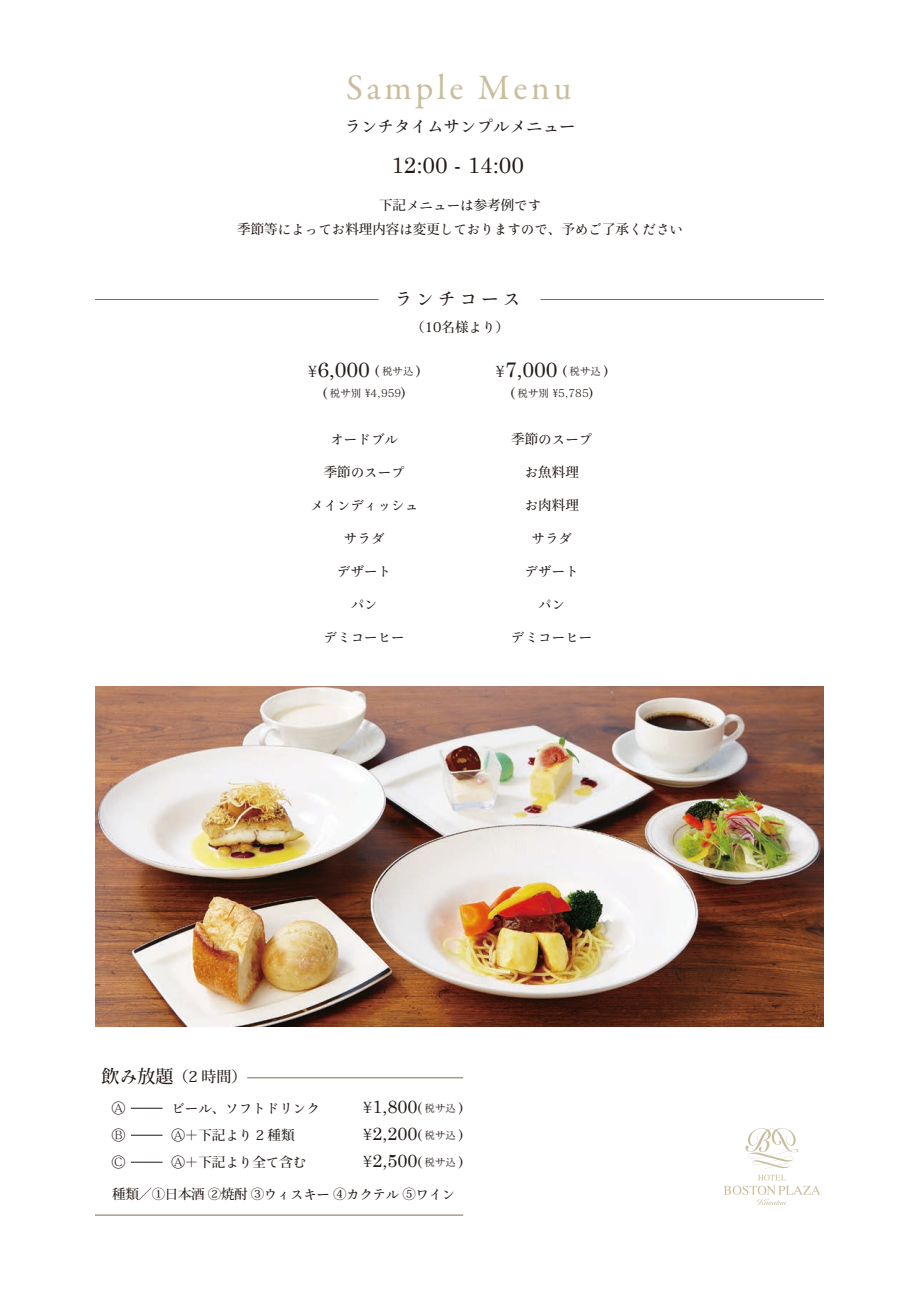
<style>
.page{position:relative;width:919px;height:1289px;background:#fff}
.page>*{position:absolute;margin:0;border:0;box-sizing:border-box;transform-origin:0 0}
.t1{font:36px "Garamond Premr Pro";letter-spacing:.1em;color:#cabd9d}
.t2{font:22.5px "Century Schoolbook";color:#231916}
.t3{font:21px "Century Schoolbook";color:#231916}
.t4{font:18px/27px "Century Schoolbook";color:#231916;text-align:justify}
.t5{font:500 18px "Ryo Disp Plus N";letter-spacing:.2em;color:#231916}
.t6{font:500 16.5px "Ryo Disp Plus N";color:#231916}
.t7{font:500 15px "Ryo Disp Plus N";color:#231916}
.t8{font:500 13.5px/27px "Ryo Disp Plus N";color:#231916;text-align:center}
.t9{font:500 13.5px "Ryo Disp Plus N";letter-spacing:-.025em;color:#231916}
.t10{font:13.5px/27px "Matisse Pro M";color:#231916;text-align:justify}
.t11{font:10.5px "Matisse Pro M";color:#231916}
.s1{font-family:"Matisse Pro M";font-size:15px}
.s2{font-size:13.5px}
.s3{font-family:"Matisse Pro M";font-size:10.5px}
.s4{font-family:"Century Schoolbook";font-size:13.5px}
.s5{font-size:18px}
.s6{font-family:"Matisse Pro M";font-weight:400}
</style>
<div class="page">
<svg style="left:723px;top:1128px;width:97px;height:77px"></svg>
<hr style="left:95px;top:299px;width:283px;height:1px;background:#7a6b57">
<hr style="left:540px;top:299px;width:283px;height:1px;background:#7a6b57">
<img style="left:95px;top:686px;width:728px;height:340px">
<hr style="left:247px;top:1077px;width:216px;height:1px;background:#7a6b57">
<hr style="left:95px;top:1214px;width:368px;height:1px;background:#7a6b57">
<hr style="left:131px;top:1161px;width:31px;height:1px;background:#231916">
<hr style="left:131px;top:1134px;width:31px;height:1px;background:#231916">
<hr style="left:131px;top:1107px;width:31px;height:1px;background:#231916">
<h1 class="t1" style="left:346px;top:66px;width:227px">Sample Menu</h1>
<p class="t6" style="left:344px;top:115px;width:232px">ランチタイムサンプルメニュー</p>
<h2 class="t2" style="left:391px;top:146px;width:134px">12:00 - 14:00</h2>
<p class="t8" style="left:237px;top:193px;width:447px;line-height:24px">下記メニューは参考例です<br>季節等によってお料理内容は変更しておりますので、予めご了承ください</p>
<h3 class="t5" style="left:394px;top:287px;width:127px">ランチコース</h3>
<p class="t8" style="left:411px;top:314px;width:99px">（10名様より）</p>
<h3 class="t3" style="left:308px;top:351px;width:114px"><span class="s1">¥</span>6,000 <span class="s2">(</span> <span class="s3">税サ込</span> <span class="s2">)</span></h3>
<h3 class="t3" style="left:495px;top:351px;width:114px"><span class="s1">¥</span>7,000 <span class="s2">(</span> <span class="s3">税サ込</span> <span class="s2">)</span></h3>
<p class="t11" style="left:323px;top:386px;width:84px"><span class="s4">(</span> 税サ別 ¥4,959<span class="s4">)</span></p>
<p class="t11" style="left:510px;top:386px;width:84px"><span class="s4">(</span> 税サ別 ¥5,785<span class="s4">)</span></p>
<p class="t8" style="left:330px;top:426px;width:69px">オードブル</p>
<p class="t8" style="left:324px;top:459px;width:82px">季節のスープ</p>
<p class="t8" style="left:310px;top:492px;width:109px">メインディッシュ</p>
<p class="t8" style="left:344px;top:525px;width:42px">サラダ</p>
<p class="t8" style="left:337px;top:558px;width:55px">デザート</p>
<p class="t8" style="left:351px;top:591px;width:28px">パン</p>
<p class="t8" style="left:324px;top:624px;width:82px">デミコーヒー</p>
<p class="t8" style="left:511px;top:426px;width:82px">季節のスープ</p>
<p class="t8" style="left:524px;top:459px;width:55px">お魚料理</p>
<p class="t8" style="left:524px;top:492px;width:55px">お肉料理</p>
<p class="t8" style="left:531px;top:525px;width:42px">サラダ</p>
<p class="t8" style="left:524px;top:558px;width:55px">デザート</p>
<p class="t8" style="left:538px;top:591px;width:28px">パン</p>
<p class="t8" style="left:511px;top:624px;width:82px">デミコーヒー</p>
<p class="t7" style="left:101px;top:1066px;width:147px"><span class="s5">飲み放題</span>（2 時間）</p>
<h3 class="t4" style="left:363px;top:1091px;width:102px"><span class="s1">¥</span>1,800<span class="s2">(</span> <span class="s3">税サ込</span> <span class="s2">) </span><span class="s1">¥</span>2,200<span class="s2">(</span> <span class="s3">税サ込</span> <span class="s2">) </span><span class="s1">¥</span>2,500<span class="s2">(</span> <span class="s3">税サ込</span> <span class="s2">)</span></h3>
<p class="t10" style="left:112px;top:1093px;width:15px">Ⓐ Ⓑ Ⓒ</p>
<p class="t9" style="left:112px;top:1185px;width:344px">種類／①日本酒 ②焼酎 ③ウィスキー ④カクテル ⑤ワイン</p>
<p class="t8" style="left:171px;top:1094px;width:150px;text-align:left">ビール、ソフトドリンク<br><span class="s6">Ⓐ</span>＋下記より 2 種類<br><span class="s6">Ⓐ</span>＋下記より全て含む</p>
</div>
